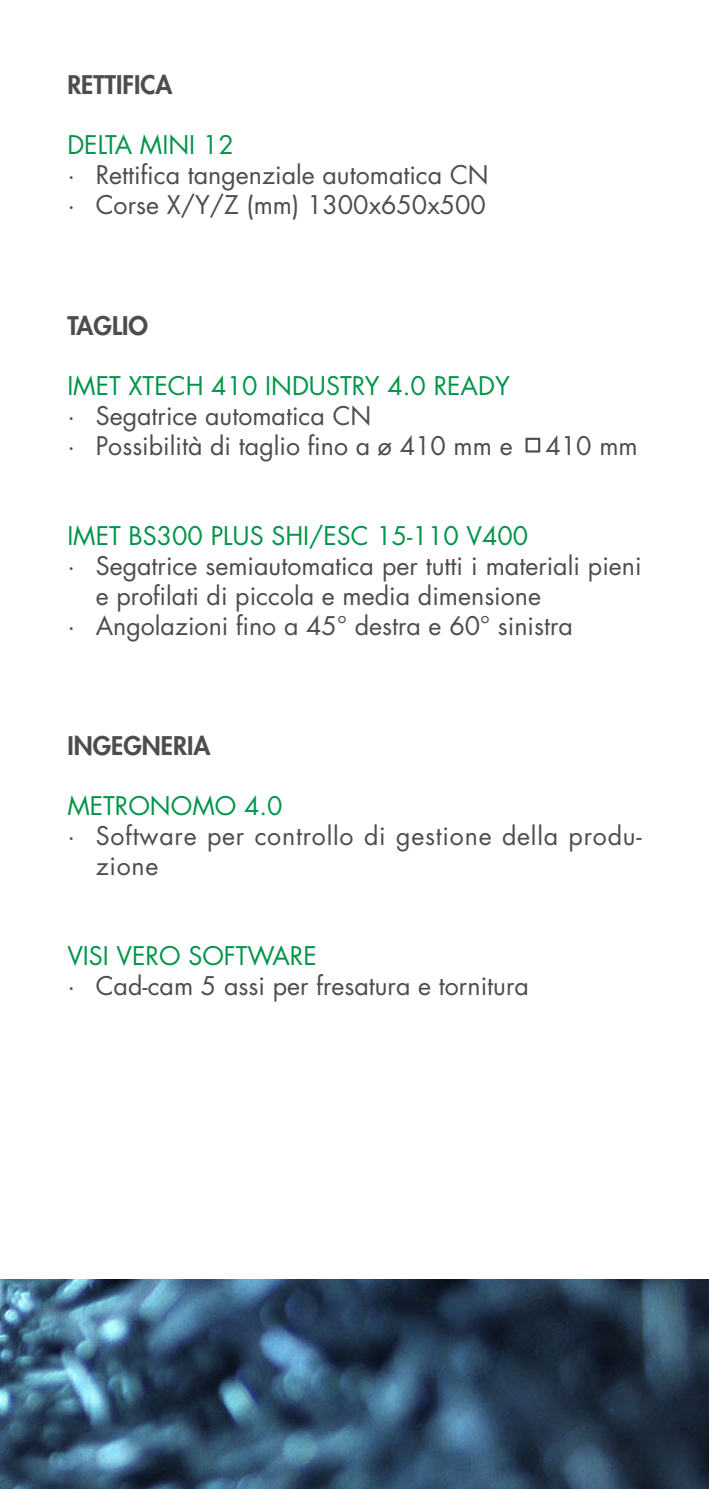
<style>
.page{position:relative;width:709px;height:1489px;background:#fff}
.page>*{position:absolute;margin:0;border:0;box-sizing:border-box;transform-origin:0 0}
.t1{font:25px/30px "Futura";color:#4d4d4d}
.t2{font:25px "Futura";color:#009449}
.t3{font:25px/30px "Futura";letter-spacing:.03em;color:#4d4d4d}
.t4{font:800 25px "Futura";color:#4d4d4d}
.s1{font-family:"Koz Min Pr 6 N"}
</style>
<div class="page">
<img style="left:0;top:1279px;width:709px;height:209px">
<p class="t4" style="left:67px;top:68px;width:106px">RETTIFICA</p>
<p class="t2" style="left:67px;top:128px;width:168px">DELTA MINI 12</p>
<p class="t1" style="left:67px;top:160px;width:423px">· Rettifica tangenziale automatica CN</p>
<p class="t1" style="left:67px;top:190px;width:420px">· Corse X/Y/Z (mm) 1300x650x500</p>
<p class="t4" style="left:67px;top:308px;width:82px">TAGLIO</p>
<p class="t2" style="left:67px;top:368px;width:444px">IMET XTECH 410 INDUSTRY 4.0 READY</p>
<p class="t1" style="left:67px;top:400px;width:305px">· Segatrice automatica CN</p>
<p class="t1" style="left:67px;top:430px;width:572px">· Possibilità di taglio fino a ø 410 mm e <span class="s1">◻</span>410 mm</p>
<p class="t2" style="left:67px;top:518px;width:462px">IMET BS300 PLUS SHI/ESC 15-110 V400</p>
<p class="t1" style="left:96px;top:550px;width:547px;text-indent:-28px">· Segatrice semiautomatica per tutti i materiali pieni e profilati di piccola e media dimensione</p>
<p class="t1" style="left:67px;top:610px;width:507px">· Angolazioni fino a 45° destra e 60° sinistra</p>
<p class="t4" style="left:67px;top:728px;width:144px">INGEGNERIA</p>
<p class="t2" style="left:67px;top:788px;width:217px">METRONOMO 4.0</p>
<p class="t3" style="left:96px;top:820px;width:547px;text-indent:-28px">· Software per controllo di gestione della produ&shy;zione</p>
<p class="t2" style="left:67px;top:938px;width:251px">VISI VERO SOFTWARE</p>
<p class="t1" style="left:67px;top:970px;width:463px">· Cad-cam 5 assi per fresatura e tornitura</p>
</div>
